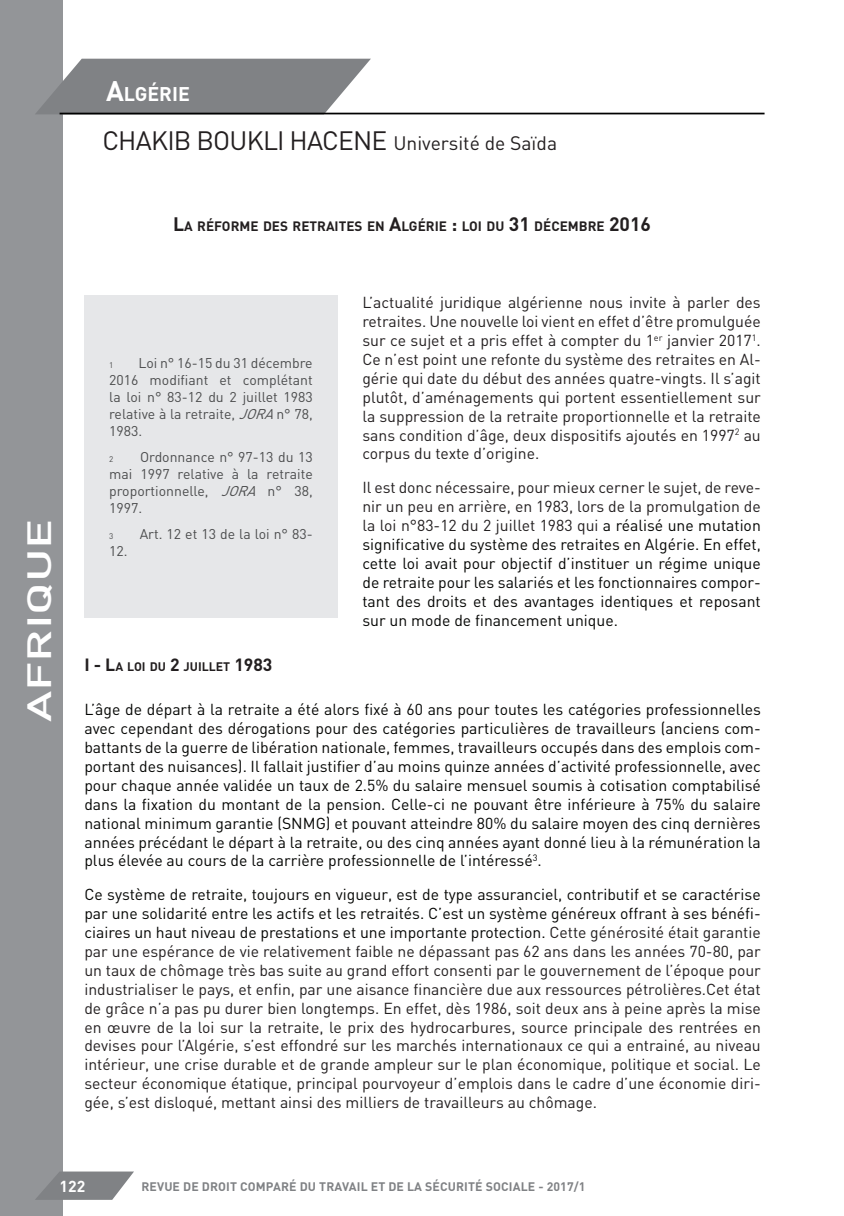
<style>
.page{position:relative;width:844px;height:1216px;background:#fff}
.page>*{position:absolute;margin:0;border:0;box-sizing:border-box;transform-origin:0 0}
.t1{font:500 33.25px "DIN";color:#fff;scale:1.5 1}
.t2{font:26.25px "DIN";letter-spacing:-.03em;color:#231f20}
.t3{font:700 19.6px "DIN";color:#fff}
.t4{font:15.75px/18.9px "DIN";color:#231f20;text-align:justify}
.t5{font:15.75px/18.9px "DIN";color:#040503;text-align:justify}
.t6{font:700 15.75px "DIN";color:#fff}
.t7{font:14px/16.8px "DIN";color:#4b4c4d;text-align:justify}
.t8{font:700 13.47px "DIN";color:#231f20}
.t9{font:700 12.25px "DIN";letter-spacing:.01em;color:#808285}
.t10{font:700 12.25px "DIN";color:#231f20}
.t11{font:8.05px "DIN";color:#4b4c4d}
.s1{font-size:28px}
.s2{font-size:19.25px}
.s3{font-style:italic}
.s4{color:#231f20}
.s5{font-size:17.5px}
.s6{color:#040503}
</style>
<div class="page">
<div style="left:0;top:0;width:62px;height:1215px;background:#939598"></div>
<svg style="left:36px;top:1171px;width:98px;height:28px"></svg>
<svg style="left:36px;top:59px;width:335px;height:55px;background:#8a8c8e"></svg>
<hr style="left:60px;top:113px;width:704px;height:1px;background:#000">
<div style="left:84px;top:295px;width:253px;height:323px;background:#e6e7e9"></div>
<p class="t3" style="left:106px;top:81px;width:85px"><span class="s1">A</span>LGÉRIE</p>
<h2 class="t2" style="left:102px;top:124px;width:456px">CHAKIB BOUKLI HACENE <span class="s2">Université de Saïda</span></h2>
<h1 class="t1" style="left:18px;top:722px;width:137px;rotate:-90deg">AFRIQUE</h1>
<p class="t8" style="left:173px;top:218px;width:479px"><span class="s2">L</span>A RÉFORME DES RETRAITES EN <span class="s2">A</span>LGÉRIE <span class="s2">:</span> LOI DU <span class="s2">31</span> DÉCEMBRE <span class="s2">2016</span></p>
<p class="t11" style="left:109px;top:360px;width:6px">1</p>
<p class="t7" style="left:109px;top:354px;width:205px;text-indent:29px">Loi n° 16-15 du 31 décembre 2016 modifiant et complétant la loi n° 83-12 du 2 juillet 1983 relative à la retraite, <span class="s3">JORA</span>n° 78, 1983.</p>
<p class="t11" style="left:109px;top:454px;width:6px">2</p>
<p class="t7" style="left:109px;top:448px;width:205px;text-indent:31px">Ordonnance n° 97-13 du 13 mai 1997 relative à la retraite proportionnelle, <span class="s3">JORA</span> n° 38, 1997.</p>
<p class="t11" style="left:109px;top:531px;width:6px">3</p>
<p class="t7" style="left:140px;top:525px;width:174px">Art. 12 et 13 de la loi n° 83-</p>
<p class="t7" style="left:109px;top:542px;width:20px">12.</p>
<p class="t4" style="left:362px;top:293px;width:400px">L’actualité juridique algérienne nous invite à parler des retraites. Une nouvelle loi vient en effet d’être promulguée sur ce sujet et a pris effet à compter du 1<sup>er</sup> janvier 2017<sup>1</sup>.<br>Ce n’est point une refonte du système des retraites en Al&shy;gérie qui date du début des années quatre-vingts. Il s’agit plutôt, d’aménagements qui portent essentiellement sur la suppression de la retraite proportionnelle et la retraite sans condition d’âge, deux dispositifs ajoutés en 1997<sup>2</sup> au corpus du texte d’origine.</p>
<p class="t5" style="left:362px;top:478px;width:400px"><span class="s4">Il est donc nécessaire, pour mieux cerner le sujet, de reve&shy;nir un peu en arrière, en 1983, lors de la promulgation de la loi n°83-12 du 2 juillet 1983 qui</span> a réalisé une mutation significative du système des retraites en Algérie. En effet, cette loi avait pour objectif d’instituer un régime unique de retraite pour les salariés et les fonctionnaires compor&shy;tant des droits et des avantages identiques et reposant sur un mode de financement unique.</p>
<p class="t10" style="left:84px;top:659px;width:189px"><span class="s5">I - L</span>A LOI DU <span class="s5">2</span> JUILLET <span class="s5">1983</span></p>
<p class="t5" style="left:84px;top:699px;width:677px">L’âge de départ à la retraite a été alors fixé à 60 ans pour toutes les catégories professionnelles avec cependant des dérogations pour des catégories particulières de travailleurs (anciens com&shy;battants de la guerre de libération nationale, femmes, travailleurs occupés dans des emplois com&shy;portant des nuisances). Il fallait justifier d’au moins quinze années d’activité professionnelle, avec pour chaque année validée un taux de 2.5% du salaire mensuel soumis à cotisation comptabilisé dans la fixation du montant de la pension. Celle-ci ne pouvant être inférieure à 75% du salaire national minimum garantie (SNMG) et pouvant atteindre 80% du salaire moyen des cinq dernières années précédant le départ à la retraite, ou des cinq années ayant donné lieu à la rémunération la plus élevée au cours de la carrière professionnelle de l’intéressé<sup>3</sup>.</p>
<p class="t4" style="left:84px;top:884px;width:677px"><span class="s6">Ce système de retraite, toujours en vigueur, est de type assuranciel, contributif et se caractérise par une solidarité entre les actifs et les retraités. C’est un système généreux offrant à ses bénéfi&shy;ciaires un haut niveau de prestations et une importante protection.</span> Cette générosité était garantie par une espérance de vie relativement faible ne dépassant pas 62 ans dans les années 70-80, par un taux de chômage très bas suite au grand effort consenti par le gouvernement de l’époque pour industrialiser le pays, et enfin, par une aisance financière due aux ressources pétrolières.Cet état de grâce n’a pas pu durer bien longtemps. En effet, dès 1986, soit deux ans à peine après la mise en œuvre de la loi sur la retraite, le prix des hydrocarbures, source principale des rentrées en devises pour l’Algérie, s’est effondré sur les marchés internationaux ce qui a entrainé, au niveau intérieur, une crise durable et de grande ampleur sur le plan économique, politique et social. Le secteur économique étatique, principal pourvoyeur d’emplois dans le cadre d’une économie diri&shy;gée, s’est disloqué, mettant ainsi des milliers de travailleurs au chômage.</p>
<p class="t6" style="left:60px;top:1176px;width:27px">122</p>
<p class="t9" style="left:141px;top:1178px;width:445px">REVUE DE DROIT COMPARÉ DU TRAVAIL ET DE LA SÉCURITÉ SOCIALE - 2017/1</p>
</div>
